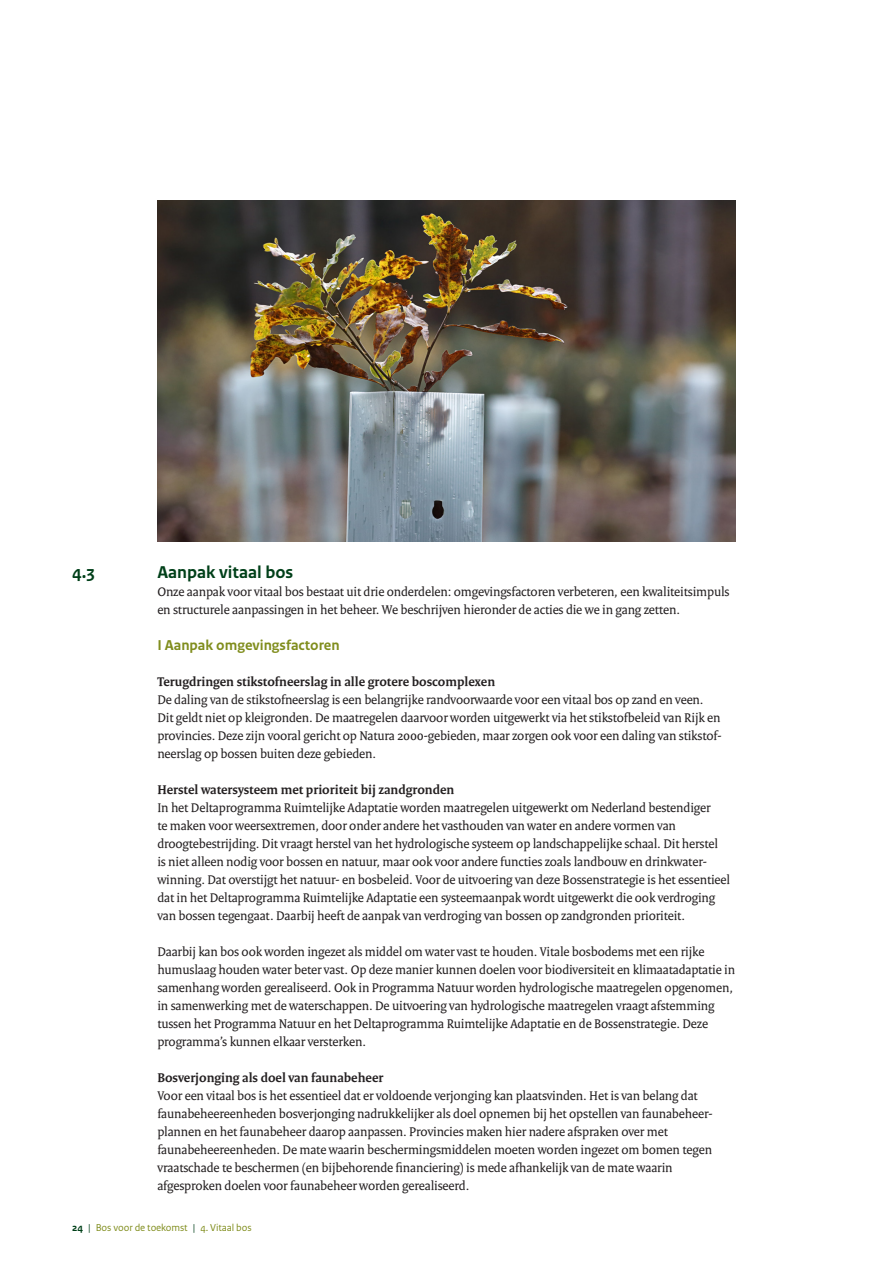
<style>
.page{position:relative;width:893px;height:1263px;background:#fff}
.page>*{position:absolute;margin:0;border:0;box-sizing:border-box;transform-origin:0 0}
.t1{font:700 18px "Rijksoverheid Sans Text";color:#004019}
._05_RO_Alineakop_San{font:700 15px "Rijksoverheid Sans Text";color:#808d1d}
._10_RO_Broodtekst_Se{font:13.5px/18px "Rijksoverheid Serif";letter-spacing:-.01em;color:#231f20}
.Tussenkop_2{font:700 13.5px "Rijksoverheid Serif";color:#231f20}
.t2{font:10.5px "Rijksoverheid Sans Text";letter-spacing:-.01em;color:#808d1d}
.s1{font-weight:700;color:#004019}
.s2{color:#004019}
</style>
<div class="page">
<img style="left:157px;top:200px;width:579px;height:342px">
<p class="t1" style="left:72px;top:562px;width:24px">4.3</p>
<p class="t1" style="left:157px;top:562px;width:138px">Aanpak vitaal bos</p>
<p class="_10_RO_Broodtekst_Se" style="left:157px;top:582px;width:574px">Onze aanpak voor vitaal bos bestaat uit drie onderdelen: omgevingsfactoren verbeteren, een kwaliteitsimpuls en structurele aanpassingen in het beheer. We beschrijven hieronder de acties die we in gang zetten.</p>
<p class="_05_RO_Alineakop_San" style="left:157px;top:636px;width:184px">I Aanpak omgevingsfactoren</p>
<p class="Tussenkop_2" style="left:157px;top:673px;width:339px">Terugdringen stikstofneerslag in alle grotere boscomplexen</p>
<p class="_10_RO_Broodtekst_Se" style="left:157px;top:690px;width:566px">De daling van de stikstofneerslag is een belangrijke randvoorwaarde voor een vitaal bos op zand en veen.<br>Dit geldt niet op kleigronden. De maatregelen daarvoor worden uitgewerkt via het stikstofbeleid van Rijk en provincies. Deze zijn vooral gericht op Natura 2000-gebieden, maar zorgen ook voor een daling van stikstof&shy;neerslag op bossen buiten deze gebieden.</p>
<p class="Tussenkop_2" style="left:157px;top:781px;width:299px">Herstel watersysteem met prioriteit bij zandgronden</p>
<p class="_10_RO_Broodtekst_Se" style="left:157px;top:798px;width:574px">In het Deltaprogramma Ruimtelijke Adaptatie worden maatregelen uitgewerkt om Nederland bestendiger<br>te maken voor weersextremen, door onder andere het vasthouden van water en andere vormen van droogtebestrijding. Dit vraagt herstel van het hydrologische systeem op landschappelijke schaal. Dit herstel<br>is niet alleen nodig voor bossen en natuur, maar ook voor andere functies zoals landbouw en drinkwater&shy;winning. Dat overstijgt het natuur- en bosbeleid. Voor de uitvoering van deze Bossenstrategie is het essentieel dat in het Deltaprogramma Ruimtelijke Adaptatie een systeemaanpak wordt uitgewerkt die ook verdroging van bossen tegengaat. Daarbij heeft de aanpak van verdroging van bossen op zandgronden prioriteit.</p>
<p class="_10_RO_Broodtekst_Se" style="left:157px;top:942px;width:579px">Daarbij kan bos ook worden ingezet als middel om water vast te houden. Vitale bosbodems met een rijke humuslaag houden water beter vast. Op deze manier kunnen doelen voor biodiversiteit en klimaatadaptatie in samenhang worden gerealiseerd. Ook in Programma Natuur worden hydrologische maatregelen opgenomen, in samenwerking met de waterschappen. De uitvoering van hydrologische maatregelen vraagt afstemming tussen het Programma Natuur en het Deltaprogramma Ruimtelijke Adaptatie en de Bossenstrategie. Deze programma’s kunnen elkaar versterken.</p>
<p class="Tussenkop_2" style="left:157px;top:1069px;width:228px">Bosverjonging als doel van faunabeheer</p>
<p class="_10_RO_Broodtekst_Se" style="left:157px;top:1086px;width:556px">Voor een vitaal bos is het essentieel dat er voldoende verjonging kan plaatsvinden. Het is van belang dat faunabeheereenheden bosverjonging nadrukkelijker als doel opnemen bij het opstellen van faunabeheer&shy;plannen en het faunabeheer daarop aanpassen. Provincies maken hier nadere afspraken over met faunabeheereenheden. De mate waarin beschermingsmiddelen moeten worden ingezet om bomen tegen vraatschade te beschermen (en bijbehorende financiering) is mede afhankelijk van de mate waarin afgesproken doelen voor faunabeheer worden gerealiseerd.</p>
<p class="t2" style="left:72px;top:1221px;width:181px"><span class="s1">24</span> <span class="s2">|</span> Bos voor de toekomst <span class="s2">|</span> 4. Vitaal bos</p>
</div>
